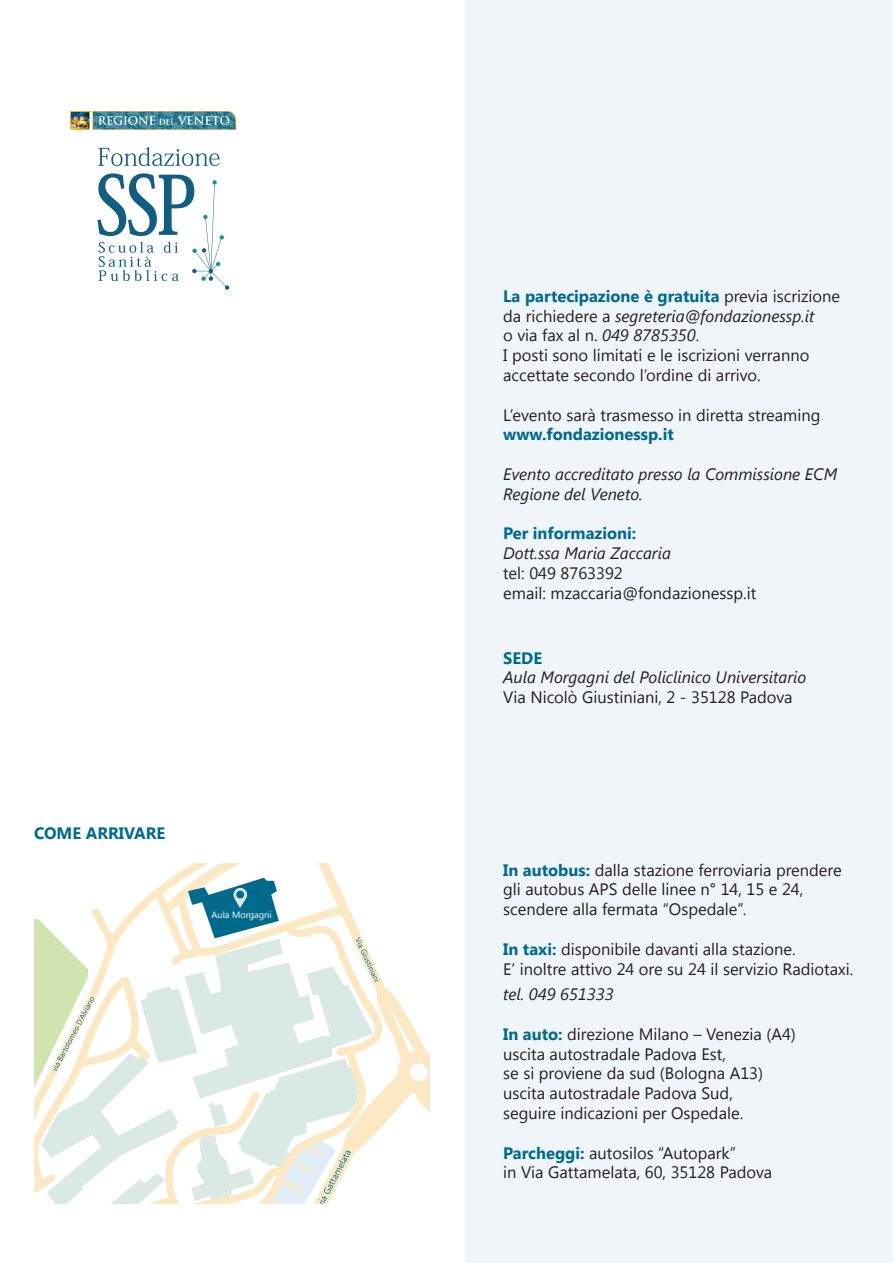
<style>
.page{position:relative;width:893px;height:1263px;background:#fff}
.page>*{position:absolute;margin:0;border:0;box-sizing:border-box;transform-origin:0 0}
.t1{font:16.5px/19.8px "Segoe UI";color:#231f20}
.t2{font:italic 16.5px/19.8px "Segoe UI";color:#231f20}
.t3{font:700 16.5px "Segoe UI";color:#006a8d}
.t4{font:9.15px "Segoe UI";color:#fff}
.s1{font-weight:700;color:#006a8d}
.s2{font-style:italic}
</style>
<div class="page">
<div style="left:466px;top:0;width:427px;height:1263px;background:#eff5f8"></div>
<svg style="left:387px;top:989px;width:42px;height:132px"></svg>
<svg style="left:171px;top:863px;width:216px;height:265px"></svg>
<svg style="left:34px;top:878px;width:346px;height:326px"></svg>
<svg style="left:98px;top:147px;width:122px;height:19px"></svg>
<svg style="left:97px;top:173px;width:132px;height:117px"></svg>
<svg style="left:70px;top:111px;width:166px;height:20px"></svg>
<p class="t3" style="left:34px;top:821px;width:133px">COME ARRIVARE</p>
<p class="t4" style="left:212px;top:909px;width:62px">Aula Morgagni</p>
<p class="t1" style="left:503px;top:285px;width:338px"><span class="s1">La partecipazione è gratuita</span> previa iscrizione da richiedere a <span class="s2">segreteria@fondazionessp.it<br></span>o via fax al n. <span class="s2">049 8785350</span>.<br>I posti sono limitati e le iscrizioni verranno accettate secondo l’ordine di arrivo.</p>
<p class="t1" style="left:503px;top:404px;width:319px">L’evento sarà trasmesso in diretta streaming</p>
<p class="t3" style="left:503px;top:423px;width:172px">www.fondazionessp.it</p>
<p class="t2" style="left:503px;top:463px;width:335px">Evento accreditato presso la Commissione ECM<br>Regione del Veneto.</p>
<p class="t3" style="left:503px;top:522px;width:135px">Per informazioni:</p>
<p class="t2" style="left:503px;top:543px;width:169px">Dott.ssa Maria Zaccaria</p>
<p class="t1" style="left:503px;top:562px;width:255px">tel: 049 8763392<br>email: mzaccaria@fondazionessp.it</p>
<p class="t3" style="left:503px;top:646px;width:40px">SEDE</p>
<p class="t2" style="left:503px;top:667px;width:305px">Aula Morgagni del Policlinico Universitario</p>
<p class="t1" style="left:503px;top:687px;width:291px">Via Nicolò Giustiniani, 2 - 35128 Padova</p>
<p class="t1" style="left:503px;top:859px;width:340px"><span class="s1">In autobus:</span> dalla stazione ferroviaria prendere gli autobus APS delle linee n° 14, 15 e 24, scendere alla fermata “Ospedale”.</p>
<p class="t1" style="left:503px;top:938px;width:352px"><span class="s1">In taxi:</span> disponibile davanti alla stazione.<br>E’ inoltre attivo 24 ore su 24 il servizio Radiotaxi.</p>
<p class="t2" style="left:503px;top:983px;width:112px">tel. 049 651333</p>
<p class="t1" style="left:503px;top:1023px;width:294px"><span class="s1">In auto:</span> direzione Milano – Venezia (A4) uscita autostradale Padova Est,<br>se si proviene da sud (Bologna A13) uscita autostradale Padova Sud,<br>seguire indicazioni per Ospedale.</p>
<p class="t1" style="left:503px;top:1142px;width:270px"><span class="s1">Parcheggi:</span> autosilos “Autopark”<br>in Via Gattamelata, 60, 35128 Padova</p>
</div>
